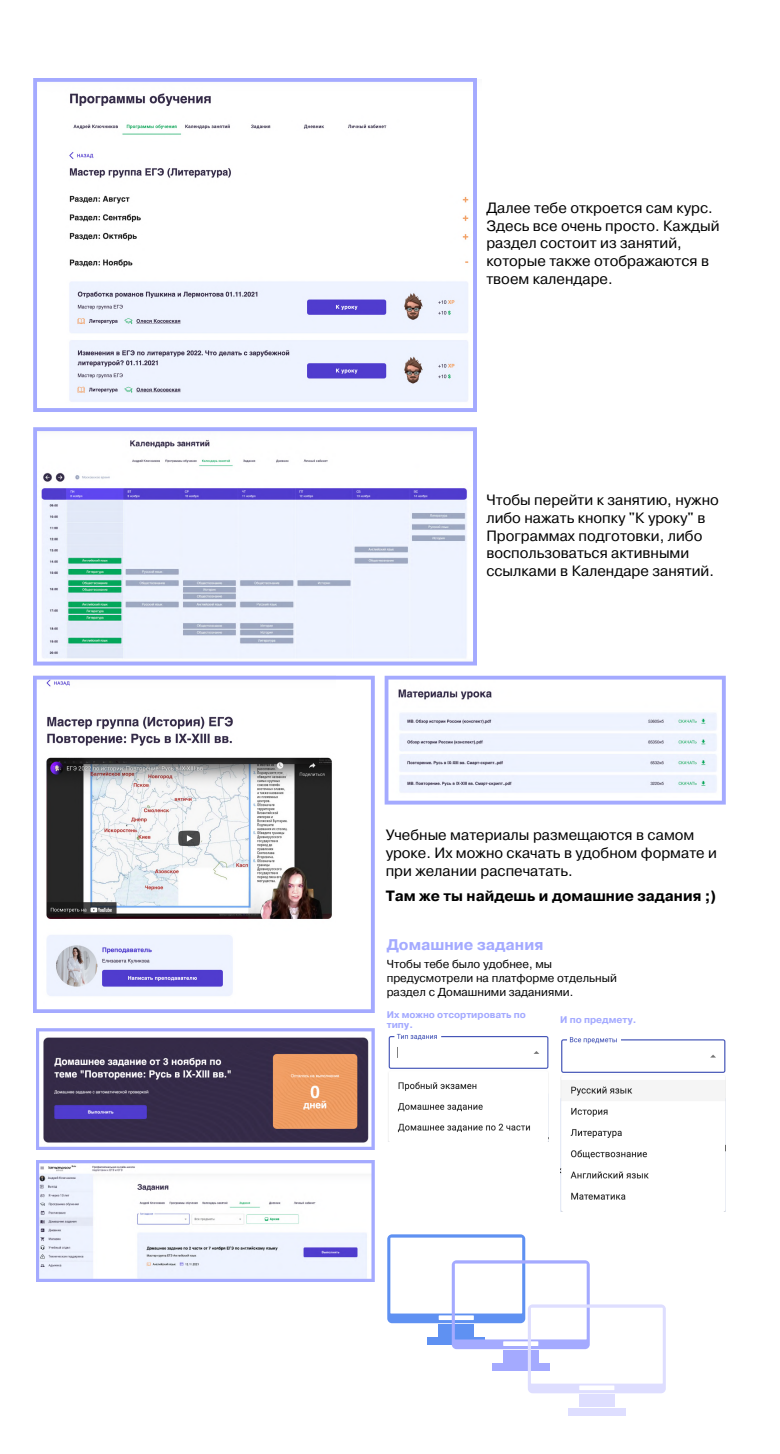
<style>
.page{position:relative;width:780px;height:1454px;background:#fff}
.page>*{position:absolute;margin:0;border:0;box-sizing:border-box;transform-origin:0 0}
.t1{font:700 15.38px "Pragmatica";color:#a4aaff}
.t2{font:14.88px/17.6px "Pragmatica";color:#000}
.t3{font:700 14.88px "Pragmatica";color:#000}
.t4{font:11.5px/13.8px "Pragmatica";color:#000}
.t5{font:700 9.62px/9.6px "Pragmatica";color:#a4aaff}
</style>
<div class="page">
<svg style="left:33px;top:78px;width:443px;height:334px"></svg>
<svg style="left:33px;top:427px;width:443px;height:238px;fill:#eef3ff"></svg>
<svg style="left:33px;top:675px;width:341px;height:337px"></svg>
<svg style="left:384px;top:675px;width:341px;height:129px"></svg>
<svg style="left:36px;top:1028px;width:338px;height:121px;background:#746175"></svg>
<svg style="left:36px;top:1160px;width:338px;height:121px"></svg>
<img style="left:388px;top:1033px;width:160px;height:108px">
<img style="left:560px;top:1037px;width:165px;height:173px">
<div style="left:578px;top:1394px;width:36px;height:12px;background:#dedeff"></div>
<svg style="left:387px;top:1234px;width:278px;height:158px"></svg>
<div style="left:568px;top:1407px;width:57px;height:7px;background:#dedeff"></div>
<p class="t2" style="left:486px;top:200px;width:235px">Далее тебе откроется сам курс.<br>Здесь все очень просто. Каждый раздел состоит из занятий, которые также отображаются в твоем календаре.</p>
<p class="t2" style="left:486px;top:492px;width:234px">Чтобы перейти к занятию, нужно либо нажать кнопку "К уроку" в<br>Программах подготовки, либо воспользоваться активными ссылками в Календаре занятий.</p>
<p class="t2" style="left:385px;top:827px;width:332px">Учебные материалы размещаются в самом уроке. Их можно скачать в удобном формате и при желании распечатать.</p>
<p class="t3" style="left:385px;top:885px;width:332px">Там же ты найдешь и домашние задания ;)</p>
<p class="t1" style="left:386px;top:934px;width:158px">Домашние задания</p>
<p class="t4" style="left:386px;top:957px;width:231px">Чтобы тебе было удобнее, мы предусмотрели на платформе отдельный раздел с Домашними заданиями.</p>
<p class="t5" style="left:386px;top:1010px;width:141px">Их можно отсортировать по типу.</p>
<p class="t5" style="left:559px;top:1015px;width:78px">И по предмету.</p>
</div>
